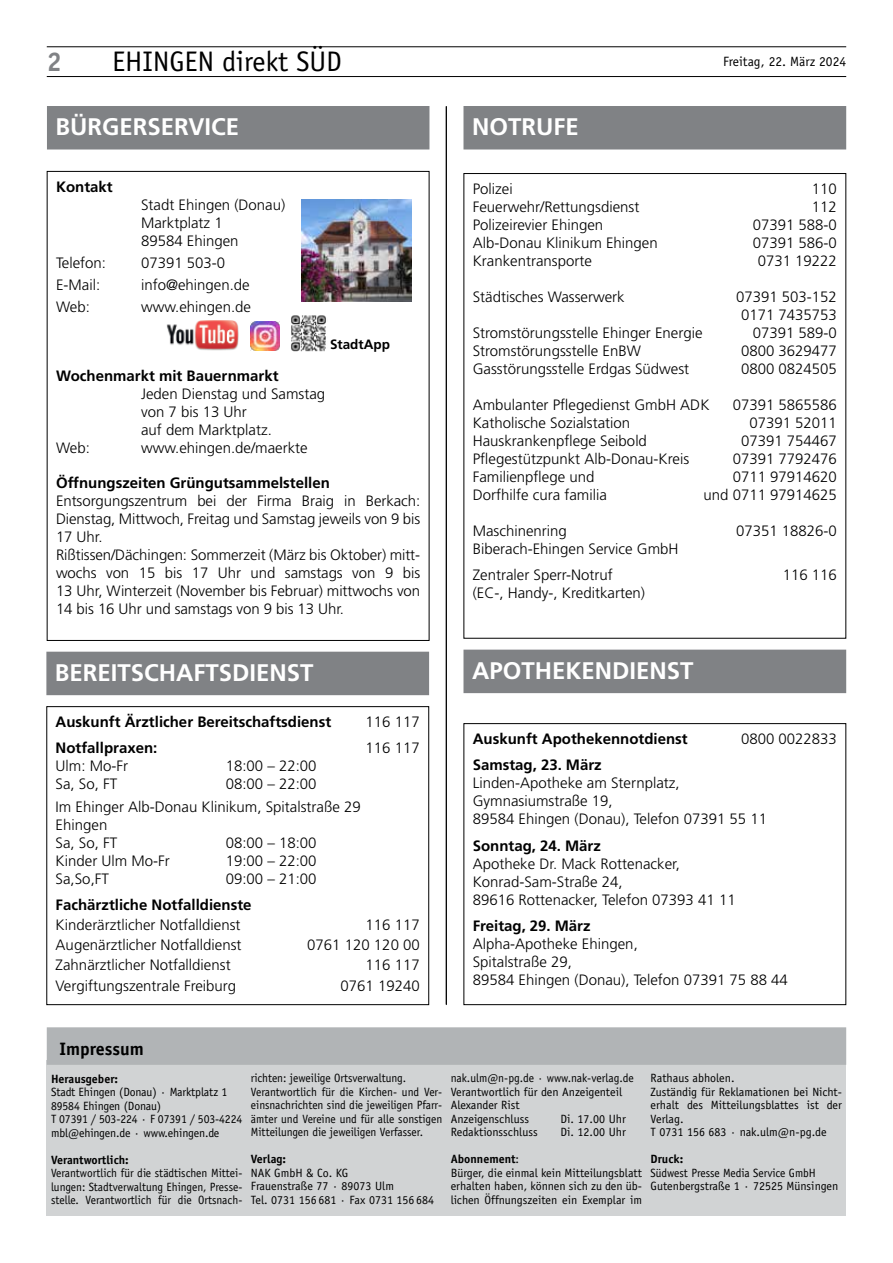
<style>
.page{position:relative;width:893px;height:1263px;background:#fff}
.page>*{position:absolute;margin:0;border:0;box-sizing:border-box;transform-origin:0 0}
.t1{font:28.35px "Officina Sans";color:#000}
.t2{font:700 27px "Officina Sans";color:#808285}
.t3{font:700 24px "Frutiger";color:#fff}
.t4{font:700 18px "Officina Sans";color:#000}
.t5{font:300 15px/18px "Frutiger";color:#000}
.t6{font:700 15px "Frutiger";color:#000}
.t7{font:13.5px "Officina Sans";color:#000}
.t8{font:700 13.5px "Frutiger";color:#000}
.t9{font:12px/13.5px "Officina Sans";color:#000}
.t10{font:12px/13.5px "Officina Sans";color:#000;scale:.95 1}
.t11{font:12px/13.5px "Officina Sans";color:#000;scale:.96 1}
.t12{font:700 12px "Officina Sans";color:#000}
.s1{font-weight:700}
</style>
<div class="page">
<hr style="left:446px;top:106px;width:1px;height:899px;background:#000">
<hr style="left:47px;top:76px;width:799px;height:1px;background:#000">
<hr style="left:47px;top:47px;width:799px;height:1px;background:#000">
<div style="left:463px;top:650px;width:383px;height:43px;background:#808285"></div>
<div style="left:463px;top:723px;width:383px;height:282px;border:1px solid #000"></div>
<div style="left:463px;top:106px;width:383px;height:43px;background:#808285"></div>
<div style="left:47px;top:106px;width:382px;height:43px;background:#808285"></div>
<img style="left:166px;top:320px;width:73px;height:30px">
<img style="left:250px;top:322px;width:30px;height:29px">
<img style="left:302px;top:200px;width:109px;height:101px">
<img style="left:291px;top:315px;width:35px;height:37px">
<div style="left:46px;top:706px;width:383px;height:299px;border:1px solid #000"></div>
<div style="left:46px;top:652px;width:383px;height:43px;background:#808285"></div>
<div style="left:47px;top:1060px;width:799px;height:156px;background:#d1d3d4"></div>
<div style="left:47px;top:1027px;width:799px;height:38px;background:#b1b4b6"></div>
<h2 class="t2" style="left:47px;top:45px;width:17px">2</h2>
<h1 class="t1" style="left:112px;top:45px;width:231px">EHINGEN direkt SÜD</h1>
<p class="t7" style="left:723px;top:53px;width:124px">Freitag, 22. März 2024</p>
<h3 class="t3" style="left:55px;top:113px;width:185px">BÜRGERSERVICE</h3>
<p class="t6" style="left:56px;top:177px;width:58px">Kontakt</p>
<p class="t5" style="left:141px;top:196px;width:146px">Stadt Ehingen (Donau)<br>Marktplatz 1<br>89584 Ehingen</p>
<p class="t5" style="left:56px;top:254px;width:52px">Telefon:</p>
<p class="t5" style="left:141px;top:254px;width:86px">07391 503-0</p>
<p class="t5" style="left:56px;top:276px;width:46px">E-Mail:</p>
<p class="t5" style="left:141px;top:276px;width:110px">info@ehingen.de</p>
<p class="t5" style="left:56px;top:298px;width:35px">Web:</p>
<p class="t5" style="left:141px;top:298px;width:112px">www.ehingen.de</p>
<p class="t8" style="left:330px;top:336px;width:62px">StadtApp</p>
<p class="t6" style="left:56px;top:366px;width:224px">Wochenmarkt mit Bauernmarkt</p>
<p class="t5" style="left:141px;top:385px;width:186px">Jeden Dienstag und Samstag von 7 bis 13 Uhr<br>auf dem Marktplatz.</p>
<p class="t5" style="left:56px;top:439px;width:35px">Web:</p>
<p class="t5" style="left:141px;top:439px;width:168px">www.ehingen.de/maerkte</p>
<p class="t6" style="left:56px;top:473px;width:275px">Öffnungszeiten Grüngutsammelstellen</p>
<p class="t5" style="left:56px;top:492px;width:366px">Entsorgungszentrum bei der Firma Braig in Berkach:<br>Dienstag, Mittwoch, Freitag und Samstag jeweils von 9 bis 17 Uhr.<br>Rißtissen/Dächingen: Sommerzeit (März bis Oktober) mitt&shy;wochs von 15 bis 17 Uhr und samstags von 9 bis 13 Uhr, Winterzeit (November bis Februar) mittwochs von 14 bis 16 Uhr und samstags von 9 bis 13 Uhr.</p>
<h3 class="t3" style="left:55px;top:658px;width:260px">BEREITSCHAFTSDIENST</h3>
<p class="t6" style="left:56px;top:713px;width:277px">Auskunft Ärztlicher Bereitschaftsdienst</p>
<p class="t5" style="left:366px;top:713px;width:56px">116 117</p>
<p class="t6" style="left:56px;top:739px;width:103px">Notfallpraxen:</p>
<p class="t5" style="left:366px;top:739px;width:56px">116 117</p>
<p class="t5" style="left:56px;top:757px;width:74px">Ulm: Mo-Fr</p>
<p class="t5" style="left:226px;top:757px;width:92px">18:00 – 22:00</p>
<p class="t5" style="left:56px;top:775px;width:63px">Sa, So, FT</p>
<p class="t5" style="left:56px;top:773px;width:307px;line-height:22.2px;text-indent:170px">08:00 – 22:00<br>Im Ehinger Alb-Donau Klinikum, Spitalstraße 29</p>
<p class="t5" style="left:56px;top:815px;width:63px">Ehingen<br>Sa, So, FT</p>
<p class="t5" style="left:226px;top:833px;width:92px">08:00 – 18:00</p>
<p class="t5" style="left:56px;top:851px;width:116px">Kinder Ulm Mo-Fr</p>
<p class="t5" style="left:226px;top:851px;width:92px">19:00 – 22:00</p>
<p class="t5" style="left:56px;top:869px;width:55px">Sa,So,FT</p>
<p class="t5" style="left:226px;top:869px;width:92px">09:00 – 21:00</p>
<p class="t6" style="left:56px;top:896px;width:197px">Fachärztliche Notfalldienste</p>
<p class="t5" style="left:56px;top:916px;width:186px">Kinderärztlicher Notfalldienst</p>
<p class="t5" style="left:366px;top:916px;width:56px">116 117</p>
<p class="t5" style="left:56px;top:936px;width:187px">Augenärztlicher Notfalldienst</p>
<p class="t5" style="left:307px;top:936px;width:114px">0761 120 120 00</p>
<p class="t5" style="left:56px;top:956px;width:176px">Zahnärztlicher Notfalldienst</p>
<p class="t5" style="left:366px;top:956px;width:56px">116 117</p>
<p class="t5" style="left:56px;top:976px;width:182px">Vergiftungszentrale Freiburg</p>
<p class="t5" style="left:341px;top:976px;width:81px">0761 19240</p>
<h3 class="t3" style="left:472px;top:113px;width:108px">NOTRUFE</h3>
<p class="t5" style="left:473px;top:180px;width:41px">Polizei</p>
<p class="t5" style="left:812px;top:180px;width:27px">110</p>
<p class="t5" style="left:473px;top:198px;width:168px">Feuerwehr/Rettungsdienst</p>
<p class="t5" style="left:812px;top:198px;width:27px">112</p>
<p class="t5" style="left:473px;top:216px;width:132px">Polizeirevier Ehingen</p>
<p class="t5" style="left:753px;top:216px;width:86px">07391 588-0</p>
<p class="t5" style="left:473px;top:234px;width:187px">Alb-Donau Klinikum Ehingen</p>
<p class="t5" style="left:753px;top:234px;width:86px">07391 586-0</p>
<p class="t5" style="left:473px;top:252px;width:121px">Krankentransporte</p>
<p class="t5" style="left:758px;top:252px;width:81px">0731 19222</p>
<p class="t5" style="left:473px;top:288px;width:153px">Städtisches Wasserwerk</p>
<p class="t5" style="left:736px;top:288px;width:102px;text-align:center">07391 503-152<br>0171 7435753</p>
<p class="t5" style="left:473px;top:324px;width:231px">Stromstörungsstelle Ehinger Energie</p>
<p class="t5" style="left:753px;top:324px;width:86px">07391 589-0</p>
<p class="t5" style="left:473px;top:342px;width:170px">Stromstörungsstelle EnBW</p>
<p class="t5" style="left:741px;top:342px;width:97px">0800 3629477</p>
<p class="t5" style="left:473px;top:360px;width:218px">Gasstörungsstelle Erdgas Südwest</p>
<p class="t5" style="left:741px;top:360px;width:97px">0800 0824505</p>
<p class="t5" style="left:473px;top:396px;width:238px">Ambulanter Pflegedienst GmbH ADK</p>
<p class="t5" style="left:733px;top:396px;width:106px">07391 5865586</p>
<p class="t5" style="left:473px;top:414px;width:159px">Katholische Sozialstation</p>
<p class="t5" style="left:749px;top:414px;width:89px">07391 52011</p>
<p class="t5" style="left:473px;top:432px;width:176px">Hauskrankenpflege Seibold</p>
<p class="t5" style="left:741px;top:432px;width:97px">07391 754467</p>
<p class="t5" style="left:473px;top:450px;width:218px">Pflegestützpunkt Alb-Donau-Kreis</p>
<p class="t5" style="left:733px;top:450px;width:106px">07391 7792476</p>
<p class="t5" style="left:473px;top:468px;width:123px">Familienpflege und</p>
<p class="t5" style="left:733px;top:468px;width:106px">0711 97914620</p>
<p class="t5" style="left:473px;top:486px;width:136px">Dorfhilfe cura familia</p>
<p class="t5" style="left:703px;top:486px;width:135px">und 0711 97914625</p>
<p class="t5" style="left:473px;top:522px;width:96px">Maschinenring</p>
<p class="t5" style="left:736px;top:522px;width:102px">07351 18826-0</p>
<p class="t5" style="left:473px;top:535px;width:207px;line-height:26.5px">Biberach-Ehingen Service GmbH<br>Zentraler Sperr-Notruf</p>
<p class="t5" style="left:783px;top:566px;width:56px">116 116</p>
<p class="t5" style="left:473px;top:584px;width:174px">(EC-, Handy-, Kreditkarten)</p>
<h3 class="t3" style="left:472px;top:656px;width:223px">APOTHEKENDIENST</h3>
<p class="t6" style="left:473px;top:730px;width:217px">Auskunft Apothekennotdienst</p>
<p class="t5" style="left:741px;top:730px;width:97px">0800 0022833</p>
<p class="t6" style="left:473px;top:756px;width:130px">Samstag, 23. März</p>
<p class="t5" style="left:473px;top:774px;width:296px">Linden-Apotheke am Sternplatz,<br>Gymnasiumstraße 19,<br>89584 Ehingen (Donau), Telefon 07391 55 11</p>
<p class="t6" style="left:473px;top:837px;width:130px">Sonntag, 24. März</p>
<p class="t5" style="left:473px;top:855px;width:264px">Apotheke Dr. Mack Rottenacker,<br>Konrad-Sam-Straße 24,<br>89616 Rottenacker, Telefon 07393 41 11</p>
<p class="t6" style="left:473px;top:917px;width:119px">Freitag, 29. März</p>
<p class="t5" style="left:473px;top:935px;width:317px">Alpha-Apotheke Ehingen,<br>Spitalstraße 29,<br>89584 Ehingen (Donau), Telefon 07391 75 88 44</p>
<p class="t4" style="left:60px;top:1037px;width:86px">Impressum</p>
<p class="t12" style="left:51px;top:1071px;width:69px">Herausgeber:</p>
<p class="t9" style="left:51px;top:1085px;width:193px">Stadt Ehingen (Donau) · Marktplatz 1<br>89584 Ehingen (Donau)<br>T 07391 / 503-224 · F 07391 / 503-4224 mbl@ehingen.de · www.ehingen.de</p>
<p class="t12" style="left:51px;top:1152px;width:79px">Verantwortlich:</p>
<p class="t10" style="left:51px;top:1166px;width:203px;text-align:justify">Verantwortlich für die städtischen Mittei&shy;lungen: Stadtverwaltung Ehingen, Presse&shy;stelle. Verantwortlich für die Ortsnach-</p>
<p class="t10" style="left:251px;top:1071px;width:203px">richten: jeweilige Ortsverwaltung.<br>Verantwortlich für die Kirchen- und Ver&shy;einsnachrichten sind die jeweiligen Pfarr&shy;ämter und Vereine und für alle sonstigen Mitteilungen die jeweiligen Verfasser.</p>
<p class="t12" style="left:251px;top:1152px;width:37px">Verlag:</p>
<p class="t9" style="left:251px;top:1166px;width:185px">NAK GmbH &amp; Co. KG<br>Frauenstraße 77 · 89073 Ulm<br>Tel. 0731 156 681 · Fax 0731 156684</p>
<p class="t11" style="left:451px;top:1071px;width:192px">nak.ulm@n-pg.de · www.nak-verlag.de<br>Verantwortlich für den Anzeigenteil<br>Alexander Rist<br>Anzeigenschluss</p>
<p class="t9" style="left:560px;top:1112px;width:67px">Di. 17.00 Uhr</p>
<p class="t9" style="left:451px;top:1125px;width:88px">Redaktionsschluss</p>
<p class="t9" style="left:560px;top:1125px;width:67px">Di. 12.00 Uhr</p>
<p class="t9" style="left:451px;top:1152px;width:193px"><span class="s1">Abonnement</span>:<br>Bürger, die einmal kein Mitteilungsblatt erhalten haben, können sich zu den üb&shy;lichen Öffnungszeiten ein Exemplar im</p>
<p class="t9" style="left:651px;top:1071px;width:193px">Rathaus abholen.<br>Zuständig für Reklamationen bei Nicht&shy;erhalt des Mitteilungsblattes ist der<br>Verlag.<br>T 0731 156 683 · nak.ulm@n-pg.de</p>
<p class="t12" style="left:651px;top:1152px;width:34px">Druck:</p>
<p class="t10" style="left:651px;top:1166px;width:199px">Südwest Presse Media Service GmbH<br>Gutenbergstraße 1 · 72525 Münsingen</p>
</div>
